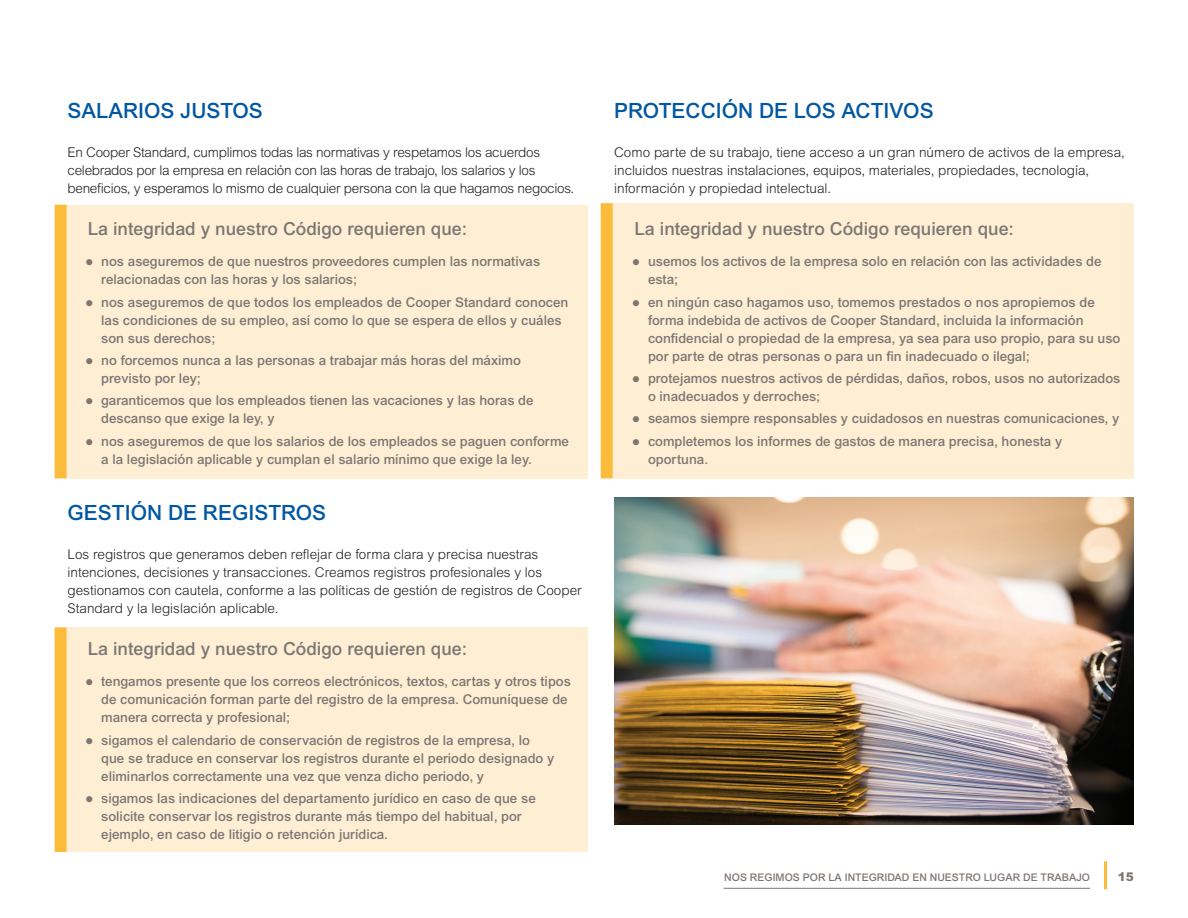
<style>
.page{position:relative;width:1188px;height:918px;background:#fff}
.page>*{position:absolute;margin:0;border:0;box-sizing:border-box;transform-origin:0 0}
.t1{font:500 21px "Arial MT Std";color:#0157a1}
.t2{font:500 18px "Arial MT Std";color:#7d7673}
.t3{font:500 13.5px/18px "Arial MT Std";color:#7d7673}
.t4{font:300 13.5px/18px "Arial MT Std";color:#231f20}
.t5{font:300 13.5px/18px "Arial MT Std";letter-spacing:-.02em;color:#231f20}
.t6{font:900 12px "Arial MT Std";color:#7d7673}
.t7{font:500 10.5px "Arial MT Std";color:#7d7673}
</style>
<div class="page">
<hr style="left:724px;top:888px;width:366px;height:1px;background:#7d7673">
<hr style="left:1104px;top:861px;width:3px;height:28px;background:#fdbb3b">
<div style="left:67px;top:205px;width:520px;height:273px;background:#feefd4"></div>
<div style="left:55px;top:205px;width:12px;height:273px;background:#fdbb3b"></div>
<div style="left:67px;top:627px;width:520px;height:225px;background:#feefd4"></div>
<div style="left:55px;top:627px;width:12px;height:225px;background:#fdbb3b"></div>
<div style="left:613px;top:203px;width:520px;height:275px;background:#feefd4"></div>
<div style="left:601px;top:203px;width:12px;height:275px;background:#fdbb3b"></div>
<img style="left:614px;top:498px;width:519px;height:327px">
<h1 class="t1" style="left:68px;top:99px;width:197px">SALARIOS JUSTOS</h1>
<p class="t5" style="left:68px;top:143px;width:508px">En Cooper Standard, cumplimos todas las normativas y respetamos los acuerdos celebrados por la empresa en relación con las horas de trabajo, los salarios y los beneficios, y esperamos lo mismo de cualquier persona con la que hagamos negocios.</p>
<h2 class="t2" style="left:88px;top:218px;width:381px">La integridad y nuestro Código requieren que:</h2>
<p class="t3" style="left:101px;top:253px;width:441px;text-indent:-16px">● nos aseguremos de que nuestros proveedores cumplen las normativas relacionadas con las horas y los salarios;</p>
<p class="t3" style="left:101px;top:293px;width:469px;text-indent:-16px">● nos aseguremos de que todos los empleados de Cooper Standard conocen las condiciones de su empleo, así como lo que se espera de ellos y cuáles son sus derechos;</p>
<p class="t3" style="left:101px;top:351px;width:421px;text-indent:-16px">● no forcemos nunca a las personas a trabajar más horas del máximo previsto por ley;</p>
<p class="t3" style="left:101px;top:391px;width:434px;text-indent:-16px">● garanticemos que los empleados tienen las vacaciones y las horas de descanso que exige la ley, y</p>
<p class="t3" style="left:101px;top:432px;width:469px;text-indent:-16px">● nos aseguremos de que los salarios de los empleados se paguen conforme a la legislación aplicable y cumplan el salario mínimo que exige la ley.</p>
<h1 class="t1" style="left:68px;top:501px;width:260px">GESTIÓN DE REGISTROS</h1>
<p class="t4" style="left:68px;top:545px;width:516px">Los registros que generamos deben reflejar de forma clara y precisa nuestras intenciones, decisiones y transacciones. Creamos registros profesionales y los gestionamos con cautela, conforme a las políticas de gestión de registros de Cooper Standard y la legislación aplicable.</p>
<h2 class="t2" style="left:88px;top:638px;width:381px">La integridad y nuestro Código requieren que:</h2>
<p class="t3" style="left:101px;top:673px;width:471px;text-indent:-16px">● tengamos presente que los correos electrónicos, textos, cartas y otros tipos de comunicación forman parte del registro de la empresa. Comuníquese de manera correcta y profesional;</p>
<p class="t3" style="left:101px;top:731px;width:455px;text-indent:-16px">● sigamos el calendario de conservación de registros de la empresa, lo que se traduce en conservar los registros durante el periodo designado y eliminarlos correctamente una vez que venza dicho periodo, y</p>
<p class="t3" style="left:101px;top:789px;width:436px;text-indent:-16px">● sigamos las indicaciones del departamento jurídico en caso de que se solicite conservar los registros durante más tiempo del habitual, por ejemplo, en caso de litigio o retención jurídica.</p>
<h1 class="t1" style="left:614px;top:99px;width:321px">PROTECCIÓN DE LOS ACTIVOS</h1>
<p class="t4" style="left:614px;top:143px;width:512px">Como parte de su trabajo, tiene acceso a un gran número de activos de la empresa, incluidos nuestras instalaciones, equipos, materiales, propiedades, tecnología, información y propiedad intelectual.</p>
<h2 class="t2" style="left:635px;top:218px;width:381px">La integridad y nuestro Código requieren que:</h2>
<p class="t3" style="left:648px;top:253px;width:455px;text-indent:-16px">● usemos los activos de la empresa solo en relación con las actividades de esta;</p>
<p class="t3" style="left:648px;top:293px;width:474px;text-indent:-16px">● en ningún caso hagamos uso, tomemos prestados o nos apropiemos de forma indebida de activos de Cooper Standard, incluida la información confidencial o propiedad de la empresa, ya sea para uso propio, para su uso por parte de otras personas o para un fin inadecuado o ilegal;</p>
<p class="t3" style="left:648px;top:369px;width:474px;text-indent:-16px">● protejamos nuestros activos de pérdidas, daños, robos, usos no autorizados o inadecuados y derroches;</p>
<p class="t3" style="left:632px;top:409px;width:489px">● seamos siempre responsables y cuidadosos en nuestras comunicaciones, y</p>
<p class="t3" style="left:648px;top:432px;width:416px;text-indent:-16px">● completemos los informes de gastos de manera precisa, honesta y oportuna.</p>
<p class="t7" style="left:724px;top:871px;width:367px">NOS REGIMOS POR LA INTEGRIDAD EN NUESTRO LUGAR DE TRABAJO</p>
<p class="t6" style="left:1118px;top:869px;width:18px">15</p>
</div>
